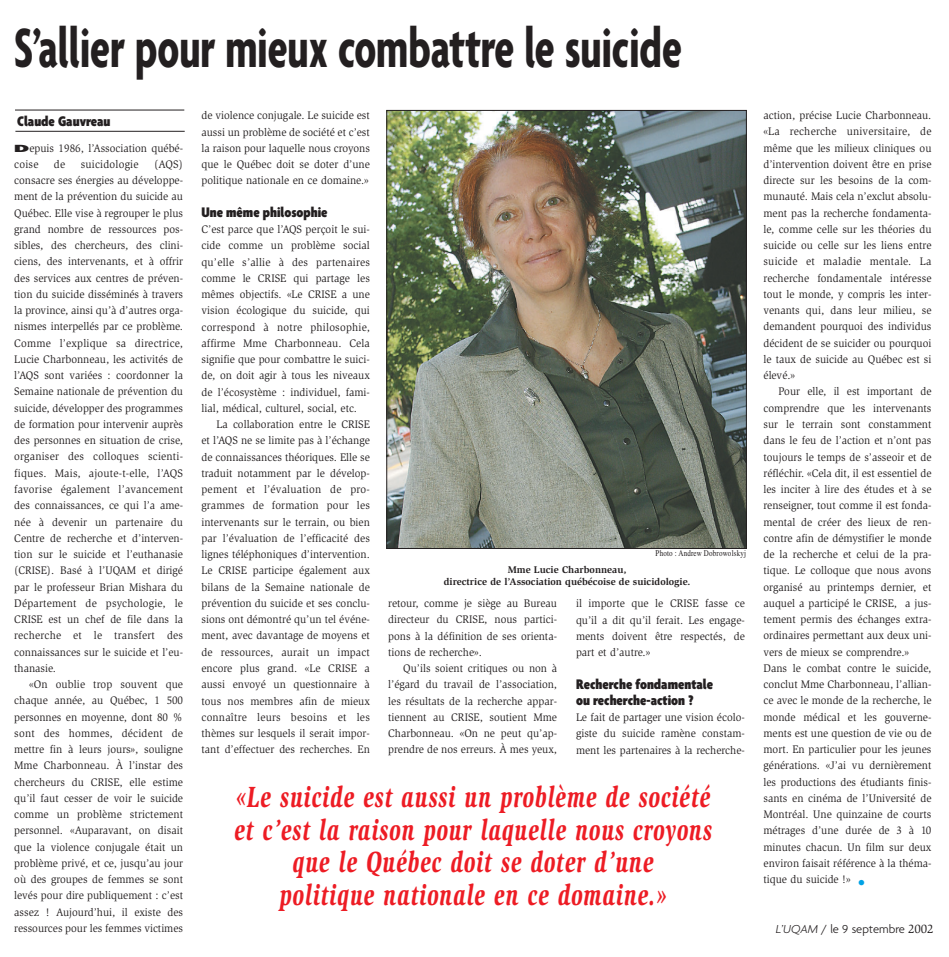
<style>
.page{position:relative;width:949px;height:957px;background:#fff}
.page>*{position:absolute;margin:0;border:0;box-sizing:border-box;transform-origin:0 0}
.t1{font:700 condensed 60px "Agenda";color:#231f20;scale:.8 1}
.t2{font:italic 900 30px/32.5px "Slimbach";letter-spacing:.045em;color:#ed1c24;text-align:center;scale:.7 1}
.t3{font:900 condensed 15px/16.2px "Agenda";color:#231f20}
.t4{font:300 12.5px "Agenda";color:#231f20}
.t5{font:11.25px/16.2px "Slimbach";color:#231f20;text-align:justify;scale:.95 1}
.t6{font:11.25px "Slimbach";letter-spacing:.02em;color:#231f20;scale:.95 1}
.t7{font:700 10px/12.5px "Slimbach";color:#231f20;text-align:center}
.t8{font:8.75px "Times";letter-spacing:.025em;color:#231f20;scale:.8 1}
.s1{font-family:"Agenda";font-weight:900;font-stretch:condensed}
.s2{font-size:15px;color:#00a2e5}
.s3{font-style:italic}
.s4{font-family:"Slimbach";font-weight:400}
</style>
<div class="page">
<hr style="left:15px;top:110px;width:169px;height:1px;background:#231f20">
<hr style="left:15px;top:131px;width:170px;height:1px;background:#231f20">
<img style="left:388px;top:112px;width:356px;height:435px">
<div style="left:386px;top:110px;width:360px;height:439px;border:1px solid #231f20"></div>
<h1 class="t1" style="left:14px;top:25px;width:836px">S’allier pour mieux combattre le suicide</h1>
<h3 class="t3" style="left:17px;top:114px;width:95px">Claude Gauvreau</h3>
<p class="t5" style="left:14px;top:141px;width:179px"><span class="s1">D</span>epuis 1986, l’Association québé&shy;coise</p>
<p class="t5" style="left:14px;top:157px;width:179px;text-indent:140px">(AQS) consacre ses énergies au développe&shy;ment de la prévention du suicide au Québec. Elle vise à regrouper le plus grand nombre de ressources pos&shy;sibles, des chercheurs, des clini&shy;ciens, des intervenants, et à offrir des services aux centres de préven&shy;tion du suicide disséminés à travers la province, ainsi qu’à d’autres orga&shy;nismes interpellés par ce problème.<br>Comme l’explique sa directrice, Lucie Charbonneau, les activités de l’AQS sont variées : coordonner la Semaine nationale de prévention du suicide, développer des programmes de formation pour intervenir auprès des personnes en situation de crise, organiser des colloques scienti&shy;fiques. Mais, ajoute-t-elle, l’AQS favorise également l’avancement des connaissances, ce qui l’a ame&shy;née à devenir un partenaire du Centre de recherche et d’interven&shy;tion sur le suicide et l’euthanasie (CRISE). Basé à l’UQAM et dirigé par le professeur Brian Mishara du Département de psychologie, le CRISE est un chef de file dans la recherche et le transfert des connaissances sur le suicide et l’eu&shy;thanasie.</p>
<p class="t5" style="left:14px;top:677px;width:179px;text-indent:15px">«On oublie trop souvent que chaque année, au Québec, 1 500 personnes en moyenne, dont 80 % sont des hommes, décident de mettre fin à leurs jours», souligne Mme Charbonneau. À l’instar des chercheurs du CRISE, elle estime qu’il faut cesser de voir le suicide comme un problème strictement personnel. «Auparavant, on disait que la violence conjugale était un problème privé, et ce, jusqu’au jour où des groupes de femmes se sont levés pour dire publiquement : c’est assez ! Aujourd’hui, il existe des ressources pour les femmes victimes</p>
<p class="t5" style="left:54px;top:157px;width:13px">de</p>
<p class="t6" style="left:81px;top:160px;width:62px">suicidologie</p>
<p class="t5" style="left:201px;top:108px;width:179px">de violence conjugale. Le suicide est aussi un problème de société et c’est la raison pour laquelle nous croyons que le Québec doit se doter d’une politique nationale en ce domaine.»</p>
<h3 class="t3" style="left:201px;top:205px;width:127px">Une même philosophie</h3>
<p class="t5" style="left:201px;top:222px;width:179px">C’est parce que l’AQS perçoit le sui&shy;cide comme un problème social qu’elle s’allie à des partenaires comme le CRISE qui partage les mêmes objectifs. «Le CRISE a une vision écologique du suicide, qui correspond à notre philosophie, affirme Mme Charbonneau. Cela signifie que pour combattre le suici&shy;de, on doit agir à tous les niveaux de l’écosystème : individuel, fami&shy;lial, médical, culturel, social, etc.</p>
<p class="t5" style="left:201px;top:417px;width:179px;text-indent:15px">La collaboration entre le CRISE et l’AQS ne se limite pas à l’échange de connaissances théoriques. Elle se traduit notamment par le dévelop&shy;pement et l’évaluation de pro&shy;grammes de formation pour les intervenants sur le terrain, ou bien par l’évaluation de l’efficacité des lignes téléphoniques d’intervention.<br>Le CRISE participe également aux bilans de la Semaine nationale de prévention du suicide et ses conclu&shy;sions ont démontré qu’un tel événe&shy;ment, avec davantage de moyens et de ressources, aurait un impact encore plus grand. «Le CRISE a aussi envoyé un questionnaire à tous nos membres afin de mieux connaître leurs besoins et les thèmes sur lesquels il serait impor&shy;tant d’effectuer des recherches. En</p>
<p class="t8" style="left:655px;top:550px;width:114px">Photo : Andrew Dobrowolskyj</p>
<p class="t7" style="left:443px;top:564px;width:248px">Mme Lucie Charbonneau,<br>directrice de l’Association québécoise de suicidologie.</p>
<p class="t5" style="left:388px;top:596px;width:179px">retour, comme je siège au Bureau directeur du CRISE, nous partici&shy;pons à la définition de ses orienta&shy;tions de recherche».</p>
<p class="t5" style="left:388px;top:661px;width:179px;text-indent:15px">Qu’ils soient critiques ou non à l’égard du travail de l’association, les résultats de la recherche appar&shy;tiennent au CRISE, soutient Mme Charbonneau. «On ne peut qu’ap&shy;prendre de nos erreurs. À mes yeux,</p>
<p class="t5" style="left:576px;top:596px;width:179px">il importe que le CRISE fasse ce qu’il a dit qu’il ferait. Les engage&shy;ments doivent être respectés, de part et d’autre.»</p>
<h3 class="t3" style="left:576px;top:677px;width:138px">Recherche fondamentale ou recherche-action ?</h3>
<p class="t5" style="left:576px;top:710px;width:179px">Le fait de partager une vision écolo&shy;giste du suicide ramène constam&shy;ment les partenaires à la recherche-</p>
<h2 class="t2" style="left:234px;top:783px;width:683px">«Le suicide est aussi un problème de société et c’est la raison pour laquelle nous croyons que le Québec doit se doter d’une<br>politique nationale en ce domaine.»</h2>
<p class="t5" style="left:763px;top:108px;width:178px">action, précise Lucie Charbonneau. «La recherche universitaire, de même que les milieux cliniques ou d’intervention doivent être en prise directe sur les besoins de la com&shy;munauté. Mais cela n’exclut absolu&shy;ment pas la recherche fondamenta&shy;le, comme celle sur les théories du suicide ou celle sur les liens entre suicide et maladie mentale. La recherche fondamentale intéresse tout le monde, y compris les inter&shy;venants qui, dans leur milieu, se demandent pourquoi des individus décident de se suicider ou pourquoi le taux de suicide au Québec est si élevé.»</p>
<p class="t5" style="left:763px;top:384px;width:178px;text-align:left;text-indent:15px">Pour elle, il est important de comprendre que les intervenants sur le terrain sont constamment dans le feu de l’action et n’ont pas toujours le temps de s’asseoir et de réfléchir. «Cela dit, il est essentiel de les inciter à lire des études et à se renseigner, tout comme il est fonda&shy;mental de créer des lieux de ren&shy;contre afin de démystifier le monde de la recherche et celui de la pra&shy;tique. Le colloque que nous avons organisé au printemps dernier, et auquel a participé le CRISE, a jus&shy;tement permis des échanges extra&shy;ordinaires permettant aux deux uni&shy;vers de mieux se comprendre.» Dans le combat contre le suicide, conclut Mme Charbonneau, l’allian&shy;ce avec le monde de la recherche, le monde médical et les gouverne&shy;ments est une question de vie ou de mort. En particulier pour les jeunes générations. «J’ai vu dernièrement les productions des étudiants finis&shy;sants en cinéma de l’Université de Montréal. Une quinzaine de courts métrages d’une durée de 3 à 10 minutes chacun. Un film sur deux environ faisait référence à la théma&shy;tique du suicide !» <span class="s2">•</span></p>
<p class="t4" style="left:775px;top:923px;width:159px"><span class="s3">L’UQAM</span> / le 9 septembre <span class="s4">2002</span></p>
</div>
